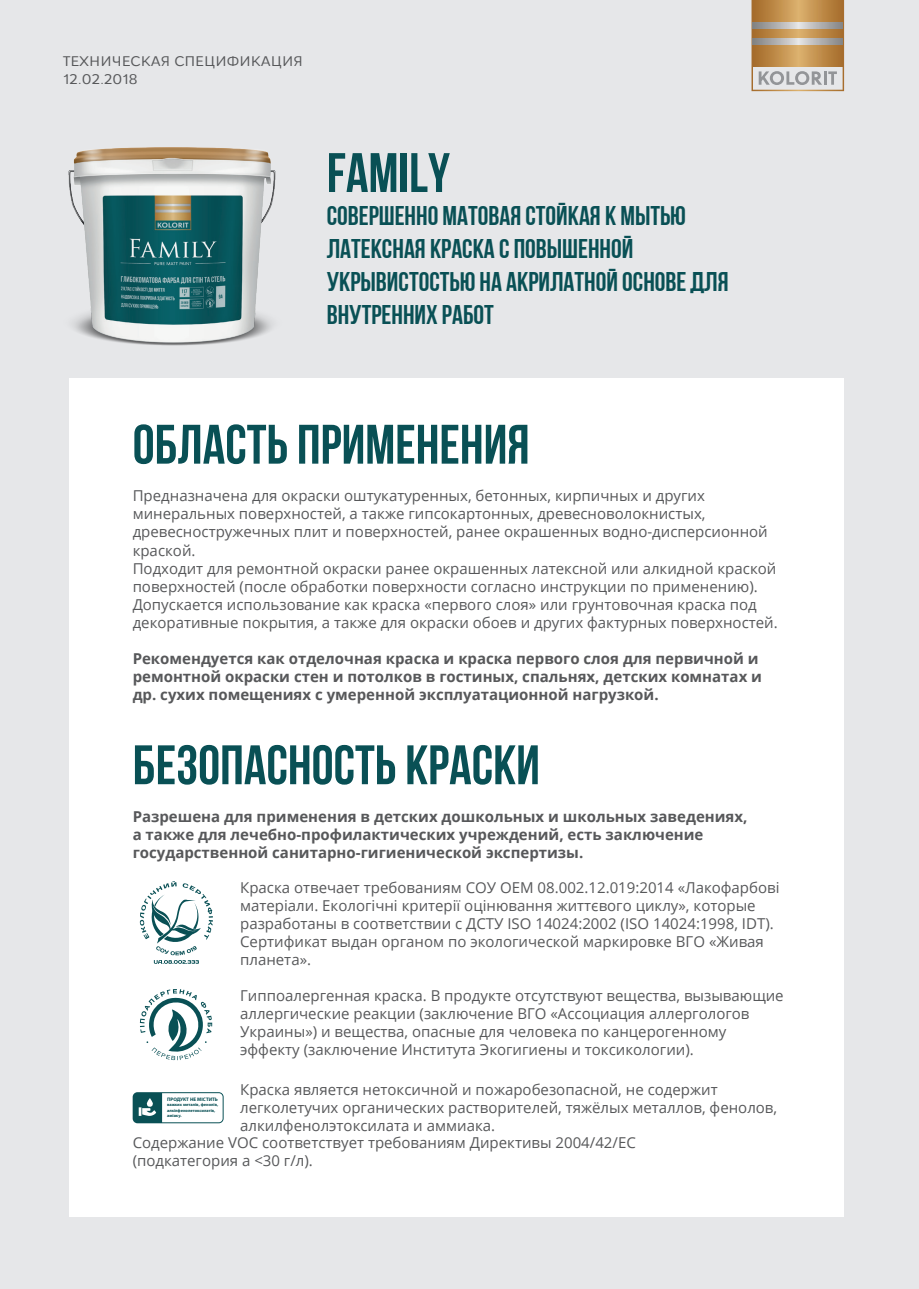
<style>
.page{position:relative;width:919px;height:1289px;background:#fff}
.page>*{position:absolute;margin:0;border:0;box-sizing:border-box;transform-origin:0 0}
.t1{font:700 55.5px "Bebas Neue";color:#095055}
.t2{font:55.5px "Bebas Neue Cyrillic";color:#095055}
.t3{font:27px/33px "Bebas Neue Cyrillic";color:#095055}
.t4{font:15px/18px "Open Sans";color:#57585a}
.t5{font:700 15px/18px "Open Sans";color:#57585a}
.t6{font:15px/18px "Osnova Pro";color:#57585a}
.t7{font:700 4.95px "Myriad Pro";color:#095055}
.t8{font:700 4.35px/5.2px "Myriad Pro";color:#095055}
</style>
<div class="page">
<div style="left:0;top:0;width:918px;height:1288px;background:#e6e7e9"></div>
<div style="left:70px;top:378px;width:774px;height:838px;background:#fff"></div>
<svg style="left:751px;top:0;width:93px;height:91px"></svg>
<svg style="left:140px;top:881px;width:73px;height:82px"></svg>
<img style="left:68px;top:147px;width:208px;height:255px">
<svg style="left:133px;top:1092px;width:91px;height:31px"></svg>
<svg style="left:140px;top:989px;width:72px;height:71px"></svg>
<p class="t6" style="left:63px;top:52px;width:241px">ТЕХНИЧЕСКАЯ СПЕЦИФИКАЦИЯ<br>12.02.2018</p>
<h1 class="t2" style="left:327px;top:142px;width:125px">FAMILY</h1>
<h2 class="t3" style="left:327px;top:199px;width:403px">Cовершенно матовая стойкая к мытью латексная краска с повышенной укрывистостью на акрилатной основе для внутренних работ</h2>
<h1 class="t1" style="left:133px;top:414px;width:398px">Область применения</h1>
<p class="t4" style="left:133px;top:486px;width:646px">Предназначена для окраски оштукатуренных, бетонных, кирпичных и других минеральных поверхностей, а также гипсокартонных, древесноволокнистых, древесностружечных плит и поверхностей, ранее окрашенных водно-дисперсионной краской.<br>Подходит для ремонтной окраски ранее окрашенных латексной или алкидной краской поверхностей (после обработки поверхности согласно инструкции по применению).<br>Допускается использование как краска «первого слоя» или грунтовочная краска под декоративные покрытия, а также для окраски обоев и других фактурных поверхностей.</p>
<p class="t5" style="left:133px;top:648px;width:630px">Рекомендуется как отделочная краска и краска первого слоя для первичной и ремонтной окраски стен и потолков в гостиных, спальнях, детских комнатах и др. сухих помещениях с умеренной эксплуатационной нагрузкой.</p>
<h1 class="t1" style="left:133px;top:734px;width:408px">Безопасность краски</h1>
<p class="t5" style="left:133px;top:807px;width:616px">Разрешена для применения в детских дошкольных и школьных заведениях, а также для лечебно-профилактических учреждений, есть заключение государственной санитарно-гигиенической экспертизы.</p>
<p class="t7" style="left:167px;top:1096px;width:52px">ПРОДУКТ НЕ МІСТИТЬ</p>
<p class="t8" style="left:167px;top:1102px;width:53px">важких металів, фенолів, алкілфенолетоксилатів, аміаку.</p>
<p class="t4" style="left:240px;top:878px;width:541px">Краска отвечает требованиям СОУ ОЕМ 08.002.12.019:2014 «Лакофарбові матеріали. Екологічні критерії оцінювання життєвого циклу», которые разработаны в соответствии с ДСТУ ISO 14024:2002 (ISO 14024:1998, IDT).<br>Сертификат выдан органом по экологической маркировке ВГО «Живая планета».</p>
<p class="t4" style="left:240px;top:986px;width:545px">Гиппоалергенная краска. В продукте отсутствуют вещества, вызывающие аллергические реакции (заключение ВГО «Ассоциация аллергологов Украины») и вещества, опасные для человека по канцерогенному эффекту (заключение Института Экогигиены и токсикологии).</p>
<p class="t4" style="left:240px;top:1079px;width:538px">Краска является нетоксичной и пожаробезопасной, не содержит легколетучих органических растворителей, тяжёлых металлов, фенолов, алкилфенолэтоксилата и аммиака.</p>
<p class="t4" style="left:133px;top:1133px;width:504px">Содержание VOC соответствует требованиям Директивы 2004/42/ЕС (подкатегория a &lt;30 г/л).</p>
</div>
